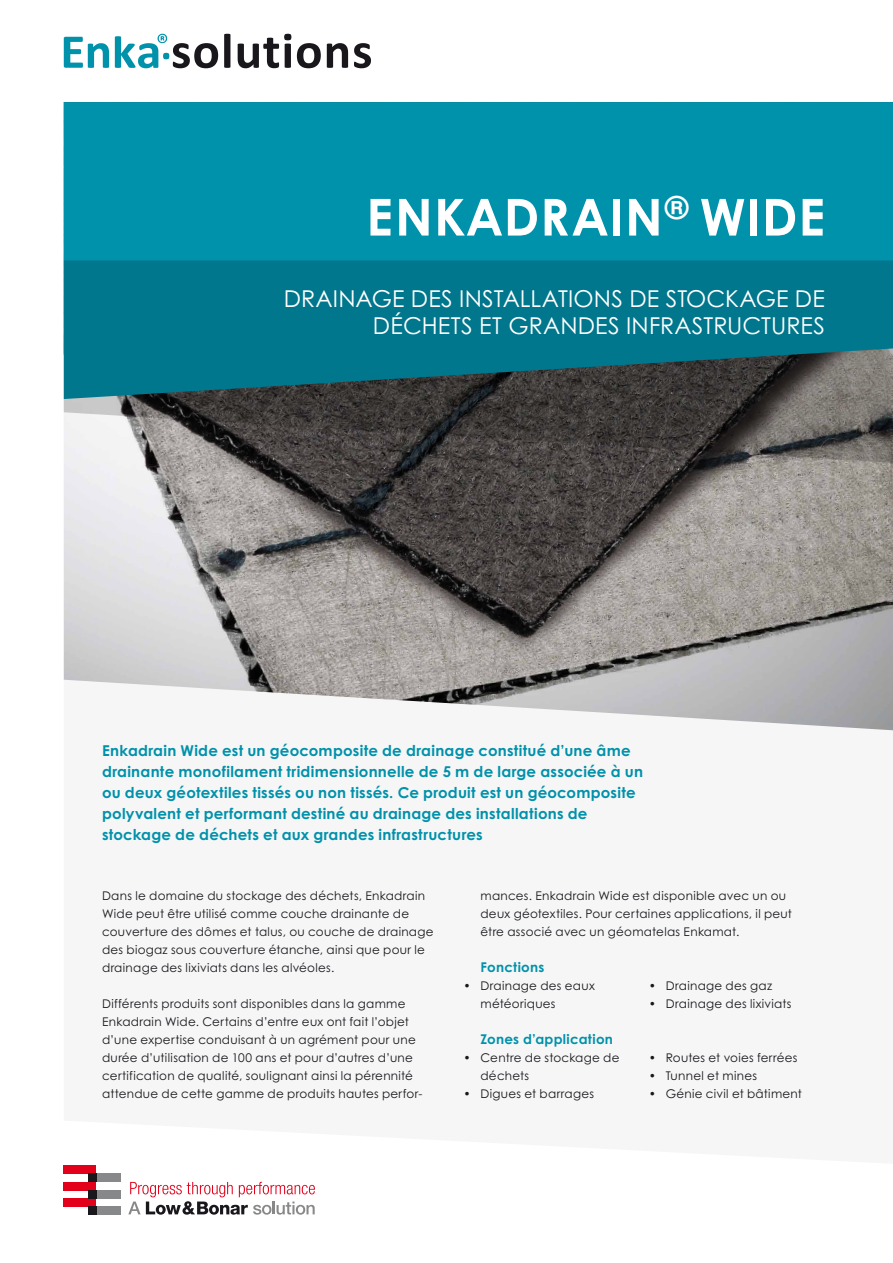
<style>
.page{position:relative;width:893px;height:1263px;background:#fff}
.page>*{position:absolute;margin:0;border:0;box-sizing:border-box;transform-origin:0 0}
.t1{font:700 51px "Century Gothic Pro";letter-spacing:.02em;color:#fff}
.t2{font:23.25px/27px "Century Gothic Pro";letter-spacing:.005em;color:#fff;text-align:right}
.t3{font:700 15px/21px "Century Gothic Pro";letter-spacing:.015em;color:#0091ab}
.t4{font:700 13.5px "Century Gothic Pro";letter-spacing:.02em;color:#0091ab}
.t5{font:12px/18px "Century Gothic Pro";letter-spacing:.025em;color:#1a171c}
</style>
<div class="page">
<img style="left:64px;top:464px;width:829px;height:266px">
<svg style="left:128px;top:1182px;width:187px;height:33px"></svg>
<div style="left:64px;top:1166px;width:32px;height:8px;background:#e2001a"></div>
<div style="left:96px;top:1174px;width:24px;height:8px;background:#87888a"></div>
<div style="left:64px;top:1182px;width:32px;height:8px;background:#e2001a"></div>
<div style="left:96px;top:1190px;width:24px;height:8px;background:#87888a"></div>
<div style="left:64px;top:1198px;width:32px;height:8px;background:#e2001a"></div>
<div style="left:96px;top:1206px;width:24px;height:8px;background:#87888a"></div>
<div style="left:88px;top:1174px;width:8px;height:8px;background:#1a171c"></div>
<div style="left:88px;top:1190px;width:8px;height:8px;background:#1a171c"></div>
<div style="left:88px;top:1206px;width:8px;height:8px;background:#1a171c"></div>
<div style="left:64px;top:102px;width:829px;height:158px;background:#0091ab"></div>
<svg style="left:64px;top:34px;width:307px;height:34px"></svg>
<svg style="left:64px;top:260px;width:829px;height:204px;background:#256671"></svg>
<h1 class="t1" style="left:366px;top:185px;width:460px">ENKADRAIN<sup>®</sup> WIDE</h1>
<h2 class="t2" style="left:284px;top:284px;width:543px">DRAINAGE DES INSTALLATIONS DE STOCKAGE DE<br>DÉCHETS ET GRANDES INFRASTRUCTURES</h2>
<p class="t3" style="left:102px;top:740px;width:542px">Enkadrain Wide est un géocomposite de drainage constitué d’une âme drainante monofilament tridimensionnelle de 5 m de large associée à un ou deux géotextiles tissés ou non tissés. Ce produit est un géocomposite polyvalent et performant destiné au drainage des installations de stockage de déchets et aux grandes infrastructures</p>
<p class="t5" style="left:102px;top:887px;width:333px">Dans le domaine du stockage des déchets, Enkadrain Wide peut être utilisé comme couche drainante de couverture des dômes et talus, ou couche de drainage des biogaz sous couverture étanche, ainsi que pour le drainage des lixiviats dans les alvéoles.</p>
<p class="t5" style="left:102px;top:995px;width:322px">Différents produits sont disponibles dans la gamme Enkadrain Wide. Certains d’entre eux ont fait l’objet d’une expertise conduisant à un agrément pour une durée d’utilisation de 100 ans et pour d’autres d’une certification de qualité, soulignant ainsi la pérennité attendue de cette gamme de produits hautes perfor-</p>
<p class="t5" style="left:480px;top:887px;width:313px">mances. Enkadrain Wide est disponible avec un ou deux géotextiles. Pour certaines applications, il peut être associé avec un géomatelas Enkamat.</p>
<p class="t4" style="left:480px;top:959px;width:65px">Fonctions</p>
<p class="t5" style="left:480px;top:977px;width:116px;text-indent:-17px">• Drainage des eaux météoriques</p>
<p class="t5" style="left:649px;top:977px;width:125px">• Drainage des gaz</p>
<p class="t5" style="left:649px;top:995px;width:144px">• Drainage des lixiviats</p>
<p class="t4" style="left:480px;top:1031px;width:134px">Zones d’application</p>
<p class="t5" style="left:480px;top:1049px;width:141px;text-indent:-17px">• Centre de stockage de déchets</p>
<p class="t5" style="left:463px;top:1085px;width:132px">• Digues et barrages</p>
<p class="t5" style="left:649px;top:1049px;width:150px">• Routes et voies ferrées</p>
<p class="t5" style="left:649px;top:1067px;width:110px">• Tunnel et mines</p>
<p class="t5" style="left:649px;top:1085px;width:155px">• Génie civil et bâtiment</p>
</div>
